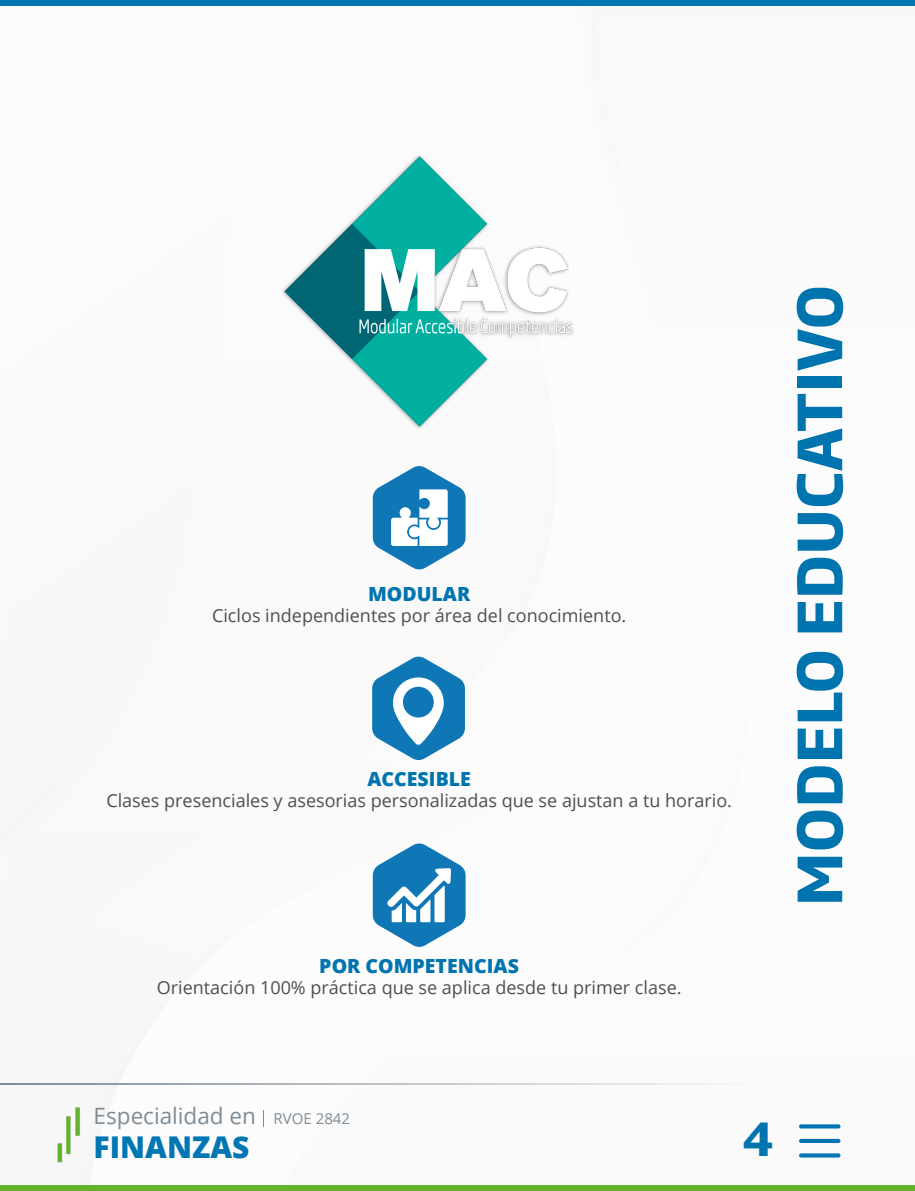
<style>
.page{position:relative;width:915px;height:1191px;background:#fff}
.page>*{position:absolute;margin:0;border:0;box-sizing:border-box;transform-origin:0 0}
.t1{font:700 60px "Soho Gothic Pro";color:#0074af}
.t2{font:700 45px "Soho Gothic Pro";color:#0074af}
.t3{font:800 30px "Open Sans";color:#0076b3}
.t4{font:22.5px "Open Sans";color:#7f8b95}
.t5{font:800 19.5px "Open Sans";color:#0074af}
.t6{font:18px "Open Sans";color:#504e50}
.s1{font-size:15px}
</style>
<div class="page">
<hr style="left:0;top:1083px;width:743px;height:1px;background:#7f8b95">
<img style="left:57px;top:1107px;width:24px;height:56px">
<svg style="left:263px;top:1110px;width:1px;height:16px"></svg>
<svg style="left:798px;top:1124px;width:42px;height:4px"></svg>
<div style="left:798px;top:1138px;width:42px;height:5px;background:#0075b3;border-radius:2px"></div>
<svg style="left:798px;top:1153px;width:42px;height:4px"></svg>
<div style="left:0;top:1185px;width:914px;height:6px;background:#63b32e"></div>
<div style="left:0;top:0;width:914px;height:5px;background:#0076b3"></div>
<svg style="left:372px;top:843px;width:93px;height:104px"></svg>
<img style="left:282px;top:155px;width:292px;height:274px">
<svg style="left:372px;top:466px;width:93px;height:103px"></svg>
<svg style="left:372px;top:656px;width:93px;height:104px"></svg>
<p class="t5" style="left:368px;top:579px;width:104px">MODULAR</p>
<p class="t6" style="left:212px;top:603px;width:415px">Ciclos independientes por área del conocimiento.</p>
<p class="t5" style="left:367px;top:764px;width:105px">ACCESIBLE</p>
<p class="t6" style="left:106px;top:788px;width:627px">Clases presenciales y asesorias personalizadas que se ajustan a tu horario.</p>
<p class="t5" style="left:319px;top:951px;width:201px">POR COMPETENCIAS</p>
<p class="t6" style="left:157px;top:975px;width:526px">Orientación 100% práctica que se aplica desde tu primer clase.</p>
<h1 class="t1" style="left:771px;top:906px;width:623px;rotate:-90deg">MODELO EDUCATIVO</h1>
<p class="t4" style="left:94px;top:1100px;width:258px">Especialidad en <span class="s1">RVOE 2842</span></p>
<h3 class="t3" style="left:94px;top:1124px;width:157px">FINANZAS</h3>
<h2 class="t2" style="left:742px;top:1103px;width:33px">4</h2>
</div>
